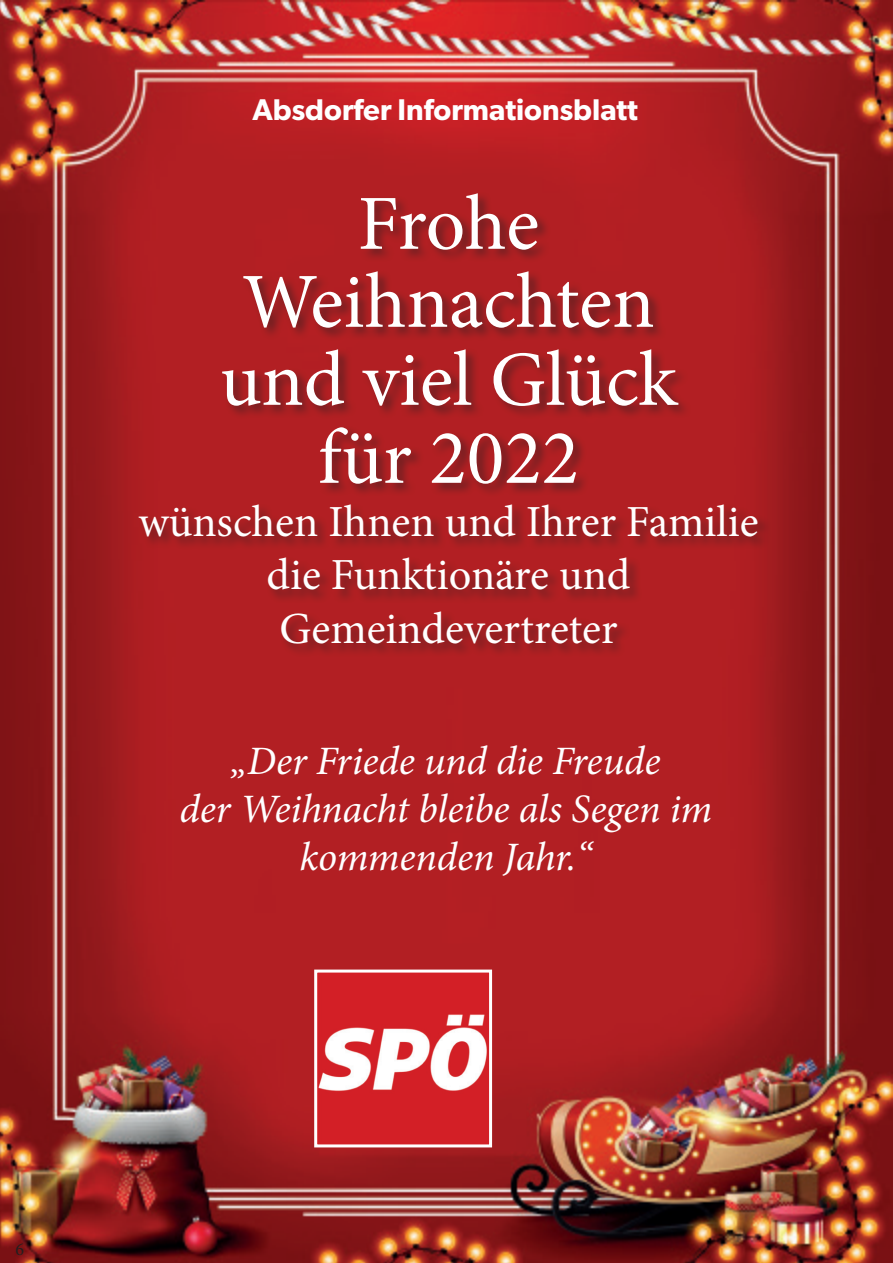
<style>
.page{position:relative;width:893px;height:1263px;background:#fff}
.page>*{position:absolute;margin:0;border:0;box-sizing:border-box;transform-origin:0 0}
.t1{font:78px "Minion Pro";color:#fff}
.t2{font:44.4px "Minion Pro";color:#fff}
.t3{font:italic 40.35px "Minion Pro";letter-spacing:-.005em;color:#fff}
.t4{font:600 30px "Gibson";color:#fff}
.t5{font:18px "Minion Pro";color:#231f20}
</style>
<div class="page">
<img style="left:0;top:0;width:893px;height:1263px">
<div style="left:138px;top:192px;width:633px;height:466px;background:#231f20;opacity:.52"></div>
<img style="left:318px;top:973px;width:170px;height:170px">
<div style="left:314px;top:969px;width:178px;height:178px;border:3px solid #fff"></div>
<p class="t4" style="left:252px;top:92px;width:387px">Absdorfer Informationsblatt</p>
<p class="t1" style="left:358px;top:172px;width:183px">Frohe</p>
<p class="t1" style="left:242px;top:250px;width:414px">Weihnachten</p>
<p class="t1" style="left:220px;top:328px;width:459px">und viel Glück</p>
<p class="t1" style="left:318px;top:406px;width:263px">für 2022</p>
<p class="t2" style="left:138px;top:492px;width:622px">wünschen Ihnen und Ihrer Familie</p>
<p class="t2" style="left:267px;top:545px;width:365px">die Funktionäre und</p>
<p class="t2" style="left:279px;top:599px;width:340px">Gemeindevertreter</p>
<p class="t3" style="left:231px;top:733px;width:431px">„Der Friede und die Freude</p>
<p class="t3" style="left:179px;top:781px;width:534px">der Weihnacht bleibe als Segen im</p>
<p class="t3" style="left:300px;top:830px;width:294px">kommenden Jahr.“</p>
<p class="t5" style="left:16px;top:1237px;width:10px">6</p>
</div>
